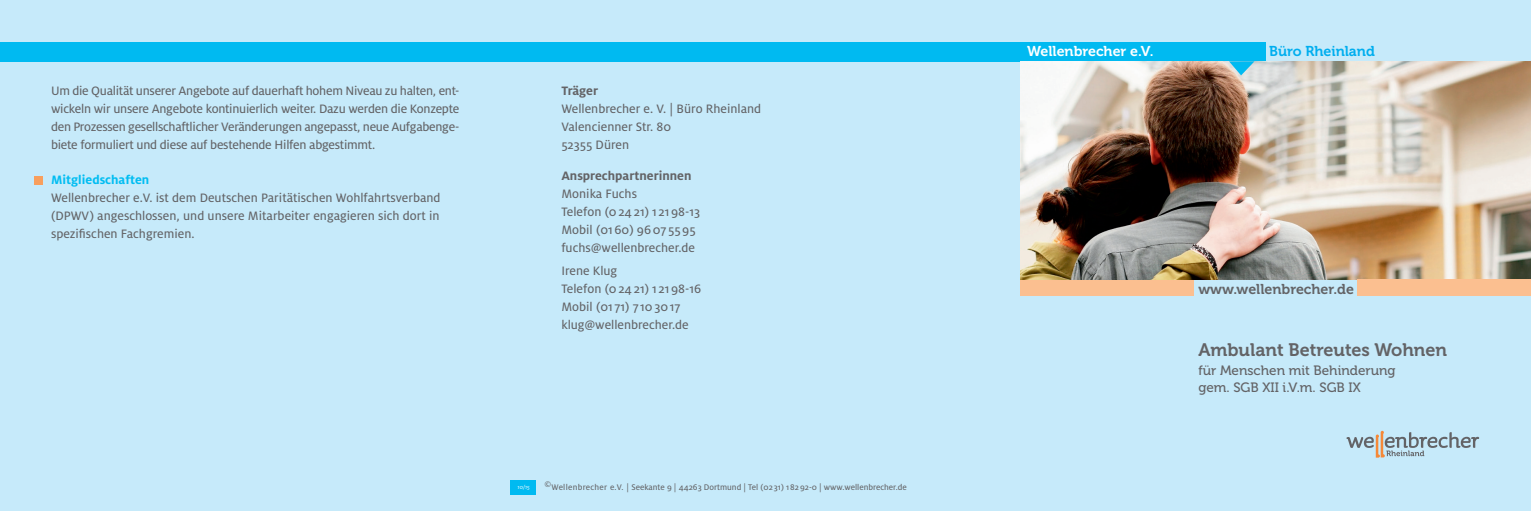
<style>
.page{position:relative;width:1531px;height:511px;background:#fff}
.page>*{position:absolute;margin:0;border:0;box-sizing:border-box;transform-origin:0 0}
.t1{font:18px "Museo 700";color:#636366}
.t2{font:14.25px "Museo 700";color:#636366}
.t3{font:14.25px "Museo 700";color:#fff}
.t4{font:14.25px "Museo 700";color:#00aeef}
.t5{font:13.5px/18px "Milo Text";color:#636366}
.t6{font:13.5px/16.2px "Museo 500";color:#636366}
.t7{font:700 13.5px "Milo";color:#636366}
.t8{font:700 13.5px "Milo";color:#01bdf2}
.t9{font:9px "Milo Text";color:#636366}
.t10{font:italic 6.15px "Milo OT";color:#fff}
</style>
<div class="page">
<div style="left:0;top:0;width:1531px;height:510px;background:#c6eafa"></div>
<svg style="left:1346px;top:430px;width:133px;height:27px"></svg>
<div style="left:0;top:42px;width:1266px;height:19px;background:#00baf1"></div>
<div style="left:1020px;top:279px;width:174px;height:16px;background:#fbbf90"></div>
<img style="left:1020px;top:61px;width:511px;height:218px">
<div style="left:1358px;top:279px;width:173px;height:16px;background:#fbbf90"></div>
<svg style="left:1229px;top:61px;width:25px;height:14px"></svg>
<div style="left:510px;top:479px;width:26px;height:15px;background:#00baf1"></div>
<div style="left:34px;top:176px;width:9px;height:8px;background:#f89f5d"></div>
<p class="t5" style="left:51px;top:82px;width:410px;text-align:justify">Um die Qualität unserer Angebote auf dauerhaft hohem Niveau zu halten, ent&shy;wickeln wir unsere Angebote kontinuierlich weiter. Dazu werden die Konzepte den Prozessen gesellschaftlicher Veränderungen angepasst, neue Aufgabenge&shy;biete formuliert und diese auf bestehende Hilfen abgestimmt.</p>
<p class="t8" style="left:51px;top:172px;width:100px">Mitgliedschaften</p>
<p class="t5" style="left:51px;top:189px;width:391px;text-align:justify">Wellenbrecher e.V. ist dem Deutschen Paritätischen Wohlfahrtsverband (DPWV) angeschlossen, und unsere Mitarbeiter engagieren sich dort in spezifischen Fachgremien.</p>
<p class="t7" style="left:561px;top:83px;width:38px">Träger</p>
<p class="t5" style="left:561px;top:100px;width:201px">Wellenbrecher e. V. | Büro Rheinland<br>Valencienner Str. 80<br>52355 Düren</p>
<p class="t7" style="left:561px;top:168px;width:132px">Ansprechpartnerinnen</p>
<p class="t5" style="left:561px;top:184px;width:140px">Monika Fuchs<br>Telefon (02421) 12198-13<br>Mobil (0160) 96075595 fuchs@wellenbrecher.de</p>
<p class="t5" style="left:561px;top:261px;width:141px">Irene Klug<br>Telefon (02421) 12198-16<br>Mobil (0171) 7103017 klug@wellenbrecher.de</p>
<p class="t10" style="left:518px;top:483px;width:14px">10/15</p>
<p class="t9" style="left:544px;top:481px;width:364px">©Wellenbrecher e.V. | Seekante 9 | 44263 Dortmund | Tel (0231) 18292-0 | www.wellenbrecher.de</p>
<p class="t3" style="left:1027px;top:43px;width:128px">Wellenbrecher e.V.</p>
<p class="t4" style="left:1269px;top:43px;width:107px">Büro Rheinland</p>
<p class="t2" style="left:1198px;top:280px;width:157px">www.wellenbrecher.de</p>
<h1 class="t1" style="left:1198px;top:339px;width:250px">Ambulant Betreutes Wohnen</h1>
<p class="t6" style="left:1198px;top:362px;width:199px">für Menschen mit Behinderung gem. SGB XII i.V.m. SGB IX</p>
</div>
